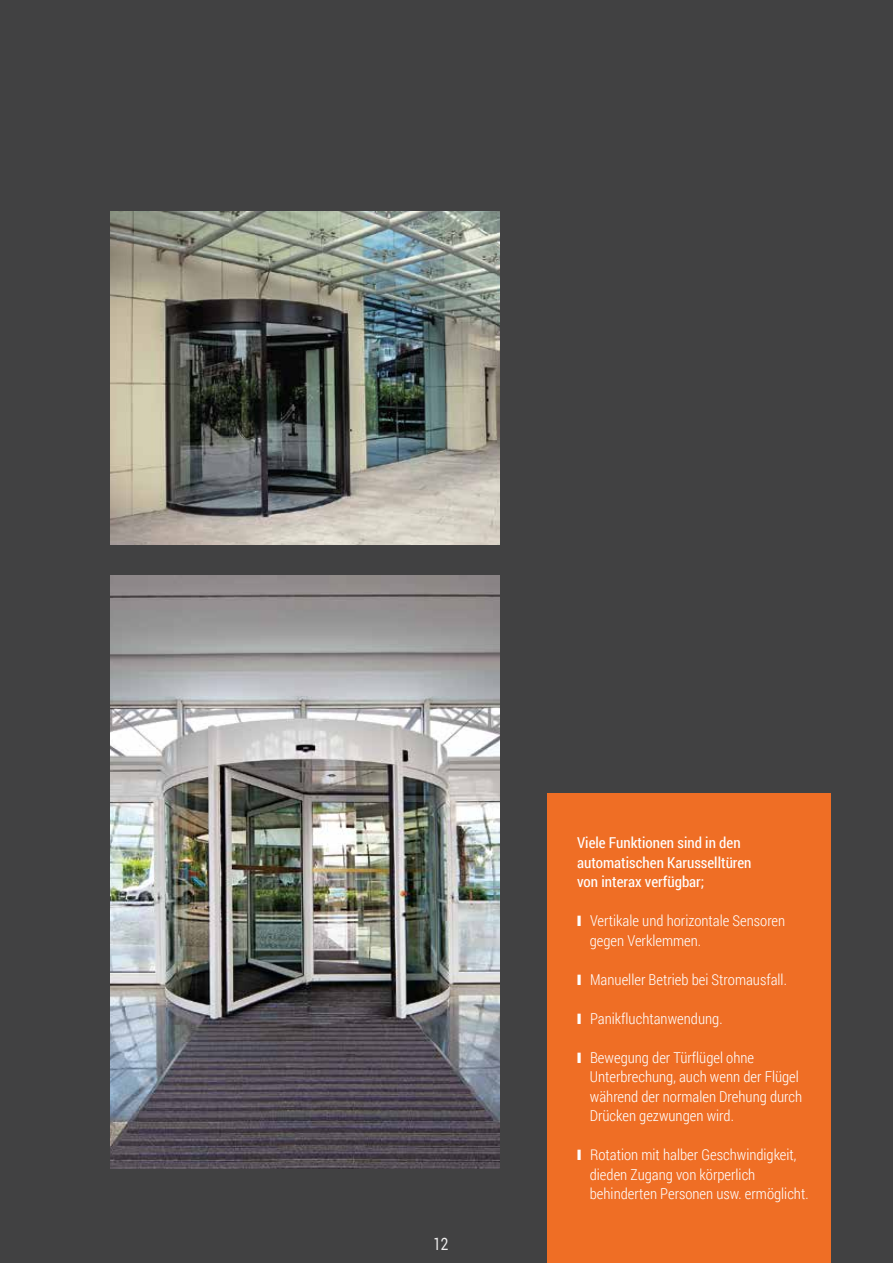
<style>
.page{position:relative;width:893px;height:1263px;background:#414142}
.page>*{position:absolute;margin:0;border:0;box-sizing:border-box;transform-origin:0 0}
.t1{font:17.1px "Roboto";color:#eeeded;scale:.79 1}
.t2{font:300 15px/19.5px "Roboto Condensed";color:#fff}
.t3{font:15px/19.5px "Roboto Condensed";color:#fff}
</style>
<div class="page">
<div style="left:548px;top:793px;width:283px;height:470px;background:#ef6e25"></div>
<img style="left:111px;top:211px;width:388px;height:333px">
<img style="left:111px;top:575px;width:388px;height:593px">
<p class="t1" style="left:433px;top:1232px;width:21px">12</p>
<p class="t3" style="left:577px;top:833px;width:176px">Viele Funktionen sind in den automatischen Karusselltüren von interax verfügbar;</p>
<p class="t2" style="left:590px;top:911px;width:197px;text-indent:-13px">❙ Vertikale und horizontale Sensoren gegen Verklemmen.</p>
<p class="t2" style="left:577px;top:969px;width:211px">❙ Manueller Betrieb bei Stromausfall.</p>
<p class="t2" style="left:577px;top:1008px;width:147px">❙ Panikfluchtanwendung.</p>
<p class="t2" style="left:590px;top:1047px;width:214px;text-indent:-13px">❙ Bewegung der Türflügel ohne<br>Unterbrechung, auch wenn der Flügel während der normalen Drehung durch<br>Drücken gezwungen wird.</p>
<p class="t2" style="left:590px;top:1145px;width:220px;text-indent:-13px">❙ Rotation mit halber Geschwindigkeit, dieden Zugang von körperlich behinderten Personen usw. ermöglicht.</p>
</div>
